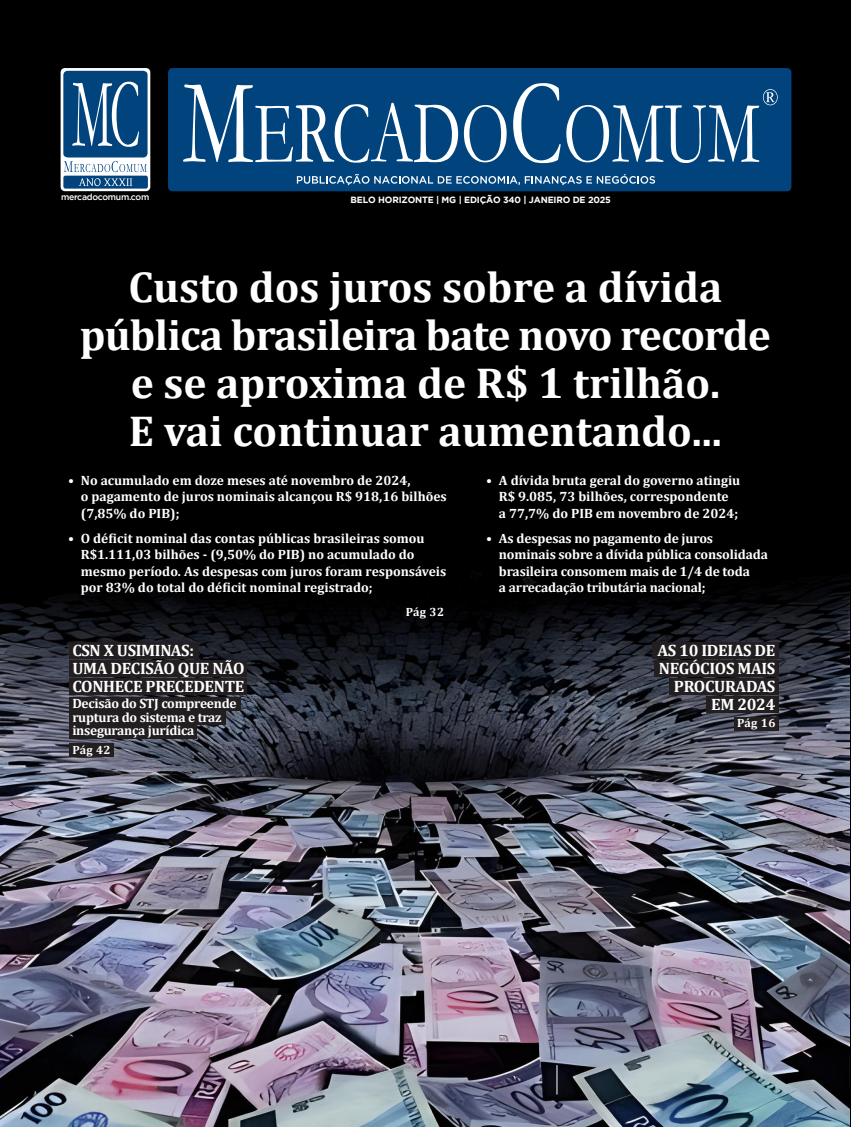
<style>
.page{position:relative;width:851px;height:1127px;background:#fff}
.page>*{position:absolute;margin:0;border:0;box-sizing:border-box;transform-origin:0 0}
.Título{font:700 43.5px/48px "Cambria";color:#fff;text-align:center}
.Título-2{font:700 16.5px/18px "Cambria";letter-spacing:-.02em;color:#fff}
.Título-3{font:700 13.5px/16.5px "Cambria";color:#fff}
.Título-4{font:700 13.5px/13.5px "Cambria";letter-spacing:-.02em;color:#fff}
.Título-5{font:700 12px "Cambria";letter-spacing:.03em;color:#fff}
.Título-6{font:700 9px "Gotham";letter-spacing:-.02em;color:#fff}
.Título-7{font:500 8.7px "Gotham";letter-spacing:-.03em;color:#fff}
</style>
<div class="page">
<div style="left:0;top:0;width:850px;height:1127px;background:#000"></div>
<img style="left:0;top:563px;width:849px;height:564px">
<div style="left:69px;top:642px;width:130px;height:17px;background:#231f20"></div>
<div style="left:652px;top:642px;width:126px;height:17px;background:#231f20"></div>
<div style="left:69px;top:660px;width:178px;height:17px;background:#231f20"></div>
<div style="left:654px;top:660px;width:124px;height:17px;background:#231f20"></div>
<div style="left:668px;top:678px;width:110px;height:17px;background:#231f20"></div>
<div style="left:705px;top:696px;width:73px;height:17px;background:#231f20"></div>
<div style="left:69px;top:678px;width:178px;height:17px;background:#231f20"></div>
<div style="left:69px;top:697px;width:171px;height:13px;background:#231f20"></div>
<div style="left:69px;top:711px;width:156px;height:13px;background:#231f20"></div>
<div style="left:69px;top:725px;width:128px;height:13px;background:#231f20"></div>
<div style="left:69px;top:743px;width:45px;height:14px;background:#231f20"></div>
<div style="left:733px;top:717px;width:45px;height:13px;background:#231f20"></div>
<div style="left:168px;top:68px;width:623px;height:123px;background:#01447d;border-radius:5px"></div>
<svg style="left:183px;top:84px;width:275px;height:79px"></svg>
<svg style="left:464px;top:105px;width:42px;height:57px"></svg>
<svg style="left:513px;top:83px;width:47px;height:80px"></svg>
<svg style="left:566px;top:89px;width:211px;height:74px"></svg>
<svg style="left:297px;top:174px;width:358px;height:11px"></svg>
<svg style="left:61px;top:68px;width:89px;height:123px;background:#eaeff4"></svg>
<div style="left:63px;top:71px;width:84px;height:86px;background:#01447d;border-radius:4px"></div>
<div style="left:63px;top:176px;width:85px;height:13px;background:#01447d;border-radius:2px"></div>
<svg style="left:72px;top:82px;width:67px;height:65px"></svg>
<svg style="left:64px;top:161px;width:83px;height:11px"></svg>
<svg style="left:79px;top:178px;width:53px;height:8px"></svg>
<svg style="left:556px;top:1065px;width:1px;height:29px"></svg>
<p class="Título-7" style="left:61px;top:192px;width:90px">mercadocomum.com</p>
<p class="Título-6" style="left:350px;top:194px;width:262px">BELO HORIZONTE | MG | EDIÇÃO 340 | JANEIRO DE 2025</p>
<p class="Título" style="left:80px;top:261px;width:692px">Custo dos juros sobre a dívida pública brasileira bate novo recorde e se aproxima de R$ 1 trilhão.<br>E vai continuar aumentando...</p>
<p class="Título-3" style="left:499px;top:471px;width:243px;text-indent:-13px">• A dívida bruta geral do governo atingiu<br>R$ 9.085, 73 bilhões, correspondente<br>a 77,7% do PIB em novembro de 2024;</p>
<p class="Título-3" style="left:499px;top:529px;width:270px;text-indent:-13px">• As despesas no pagamento de juros nominais sobre a dívida pública consolidada brasileira consomem mais de 1/4 de toda<br>a arrecadação tributária nacional;</p>
<p class="Título-3" style="left:81px;top:471px;width:367px;text-indent:-13px">• No acumulado em doze meses até novembro de 2024,<br>o pagamento de juros nominais alcançou R$ 918,16 bilhões (7,85% do PIB);</p>
<p class="Título-3" style="left:81px;top:529px;width:367px;text-indent:-13px">• O déficit nominal das contas públicas brasileiras somou R$1.111,03 bilhões - (9,50% do PIB) no acumulado do mesmo período. As despesas com juros foram responsáveis por 83% do total do déficit nominal registrado;</p>
<p class="Título-2" style="left:72px;top:641px;width:174px">CSN X USIMINAS:<br>UMA DECISÃO QUE NÃO<br>CONHECE PRECEDENTE</p>
<p class="Título-4" style="left:72px;top:696px;width:166px">Decisão do STJ compreende ruptura do sistema e traz insegurança jurídica</p>
<p class="Título-5" style="left:72px;top:741px;width:40px">Pág 42</p>
<p class="Título-5" style="left:405px;top:604px;width:40px">Pág 32</p>
<p class="Título-2" style="left:657px;top:641px;width:119px;text-align:right">AS 10 IDEIAS DE<br>NEGÓCIOS MAIS<br>PROCURADAS<br>EM 2024</p>
<p class="Título-5" style="left:737px;top:715px;width:40px">Pág 16</p>
</div>
